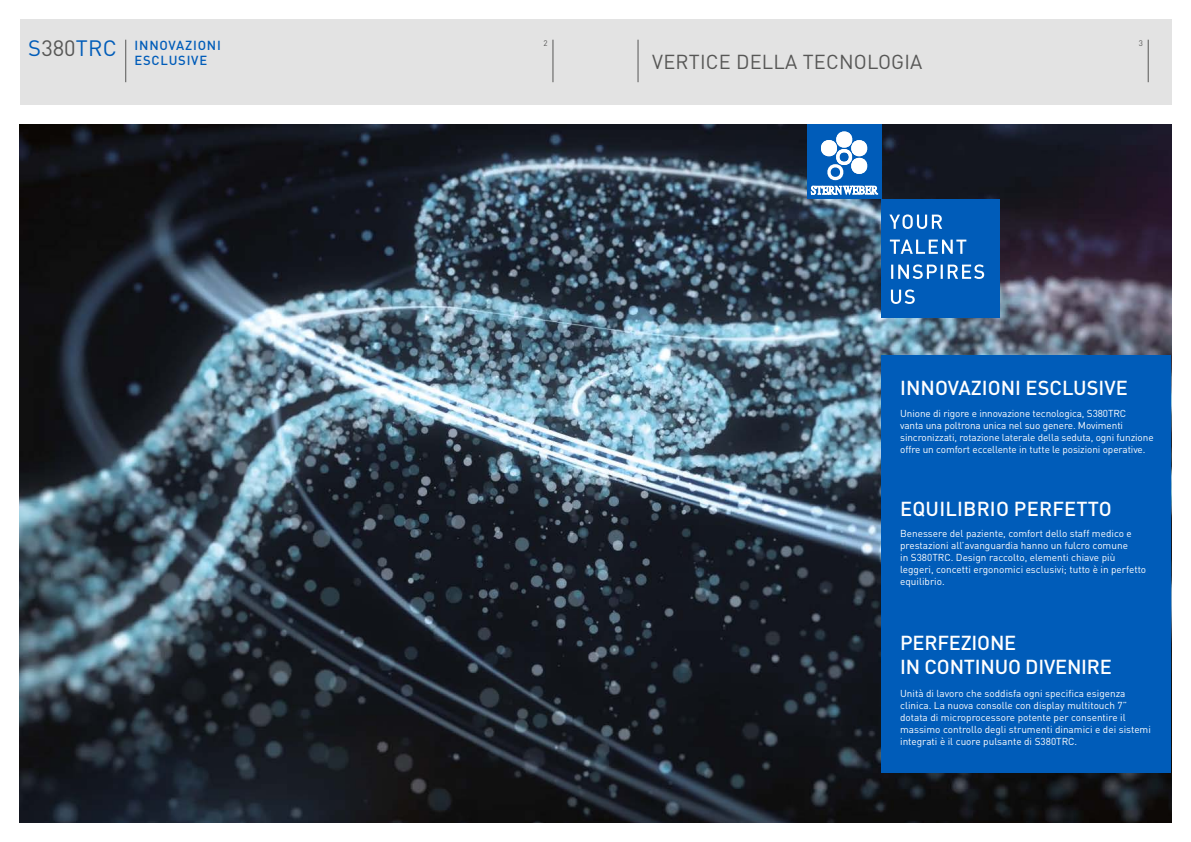
<style>
.page{position:relative;width:1191px;height:842px;background:#fff}
.page>*{position:absolute;margin:0;border:0;box-sizing:border-box;transform-origin:0 0}
.t1{font:22px "DIN Pro";letter-spacing:.005em;color:#005cb9}
.t2{font:500 20px/24px "DIN Pro";color:#fff}
._01_titolo{font:20px "DIN Pro";letter-spacing:.01em;color:#575756}
.t3{font:500 13px "DIN Pro";letter-spacing:.06em;color:#005cb9}
._05_corpo_testo_box{font:10px/12px "DIN Pro";color:#fff}
.t4{font:8px "DIN Pro";color:#575756}
.s1{color:#575756}
</style>
<div class="page">
<div style="left:20px;top:20px;width:1151px;height:85px;background:#e3e3e3"></div>
<hr style="left:125px;top:40px;width:1px;height:42px;background:#575756">
<hr style="left:553px;top:40px;width:1px;height:42px;background:#575756">
<hr style="left:1148px;top:40px;width:1px;height:42px;background:#575756">
<hr style="left:638px;top:40px;width:1px;height:42px;background:#575756">
<img style="left:20px;top:125px;width:1151px;height:697px">
<div style="left:881px;top:355px;width:290px;height:417px;background:#005cb9"></div>
<div style="left:807px;top:125px;width:74px;height:74px;background:#005cb9"></div>
<svg style="left:811px;top:186px;width:67px;height:9px"></svg>
<svg style="left:821px;top:132px;width:47px;height:48px"></svg>
<div style="left:881px;top:199px;width:119px;height:119px;background:#005cb9"></div>
<svg style="left:891px;top:289px;width:23px;height:15px"></svg>
<svg style="left:891px;top:264px;width:93px;height:15px"></svg>
<svg style="left:890px;top:240px;width:76px;height:14px"></svg>
<svg style="left:889px;top:214px;width:53px;height:15px"></svg>
<h1 class="t1" style="left:28px;top:33px;width:90px">S<span class="s1">380</span>TRC</h1>
<p class="t4" style="left:543px;top:37px;width:6px">2</p>
<p class="t4" style="left:1138px;top:37px;width:6px">3</p>
<p class="_01_titolo" style="left:652px;top:48px;width:272px">VERTICE DELLA TECNOLOGIA</p>
<p class="t3" style="left:135px;top:36px;width:88px">INNOVAZIONI</p>
<p class="t3" style="left:135px;top:52px;width:74px">ESCLUSIVE</p>
<p class="t2" style="left:900px;top:375px;width:229px">INNOVAZIONI ESCLUSIVE</p>
<p class="_05_corpo_testo_box" style="left:900px;top:406px;width:255px">Unione di rigore e innovazione tecnologica, S380TRC<br>vanta una poltrona unica nel suo genere. Movimenti sincronizzati, rotazione laterale della seduta, ogni funzione offre un comfort eccellente in tutte le posizioni operative.</p>
<p class="t2" style="left:900px;top:496px;width:213px">EQUILIBRIO PERFETTO</p>
<p class="_05_corpo_testo_box" style="left:900px;top:527px;width:247px">Benessere del paziente, comfort dello staff medico e prestazioni all’avanguardia hanno un fulcro comune<br>in S380TRC. Design raccolto, elementi chiave più leggeri, concetti ergonomici esclusivi; tutto è in perfetto equilibrio.</p>
<p class="t2" style="left:900px;top:630px;width:213px">PERFEZIONE<br>IN CONTINUO DIVENIRE</p>
<p class="_05_corpo_testo_box" style="left:900px;top:687px;width:252px">Unità di lavoro che soddisfa ogni specifica esigenza clinica. La nuova consolle con display multitouch 7” dotata di microprocessore potente per consentire il massimo controllo degli strumenti dinamici e dei sistemi integrati è il cuore pulsante di S380TRC.</p>
</div>
